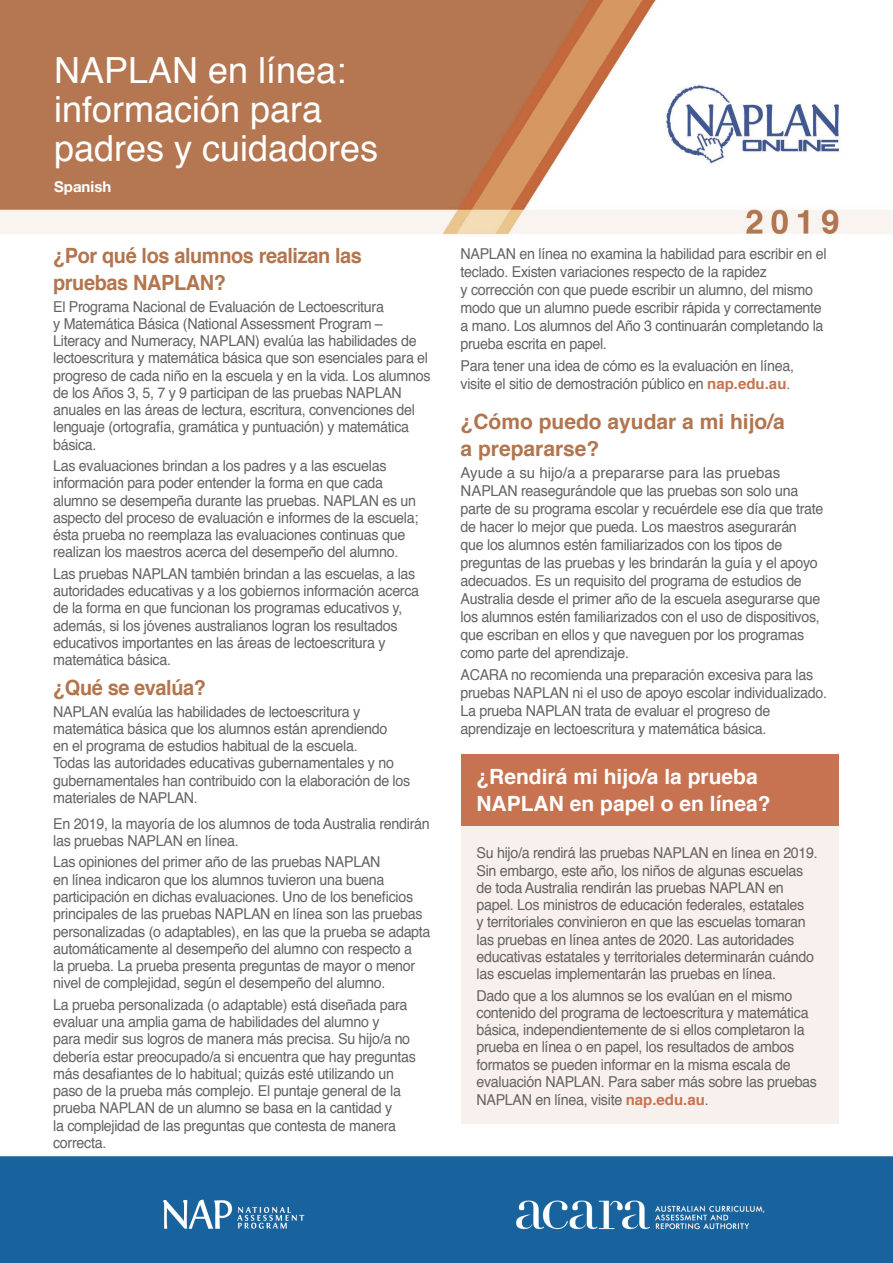
<style>
.page{position:relative;width:893px;height:1263px;background:#fff}
.page>*{position:absolute;margin:0;border:0;box-sizing:border-box;transform-origin:0 0}
.t1{font:36px/39px "Helvetica";color:#fff}
.t2{font:700 21px/27px "Helvetica";letter-spacing:-.02em;color:#b2754e;scale:.95 1}
.t3{font:700 21px/27px "Helvetica";color:#fff}
.t4{font:700 21px/27px "Helvetica";color:#b2754e}
.t5{font:15px/17.2px "Helvetica";letter-spacing:-.02em;color:#636363;scale:.95 1}
.t6{font:15px/18px "Helvetica";letter-spacing:-.02em;color:#636363}
.t7{font:700 15px "Helvetica Neue";color:#fff}
.s1{font-weight:700;color:#c77352}
</style>
<div class="page">
<img style="left:0;top:0;width:893px;height:235px">
<div style="left:461px;top:754px;width:378px;height:370px;background:#f8f0ec"></div>
<div style="left:461px;top:754px;width:378px;height:72px;background:#c77352"></div>
<div style="left:0;top:1156px;width:893px;height:107px;background:#18639d"></div>
<h1 class="t1" style="left:54px;top:52px;width:326px">NAPLAN en línea: información para padres y cuidadores</h1>
<p class="t7" style="left:54px;top:175px;width:59px">Spanish</p>
<h2 class="t2" style="left:53px;top:243px;width:327px">¿Por qué los alumnos realizan las pruebas NAPLAN?</h2>
<p class="t5" style="left:53px;top:298px;width:399px">El Programa Nacional de Evaluación de Lectoescritura<br>y Matemática Básica (National Assessment Program – Literacy and Numeracy, NAPLAN) evalúa las habilidades de lectoescritura y matemática básica que son esenciales para el progreso de cada niño en la escuela y en la vida. Los alumnos de los Años 3, 5, 7 y 9 participan de las pruebas NAPLAN anuales en las áreas de lectura, escritura, convenciones del lenguaje (ortografía, gramática y puntuación) y matemática básica.</p>
<p class="t5" style="left:53px;top:458px;width:386px">Las evaluaciones brindan a los padres y a las escuelas información para poder entender la forma en que cada alumno se desempeña durante las pruebas. NAPLAN es un aspecto del proceso de evaluación e informes de la escuela; ésta prueba no reemplaza las evaluaciones continuas que realizan los maestros acerca del desempeño del alumno.</p>
<p class="t5" style="left:53px;top:565px;width:387px">Las pruebas NAPLAN también brindan a las escuelas, a las autoridades educativas y a los gobiernos información acerca de la forma en que funcionan los programas educativos y, además, si los jóvenes australianos logran los resultados educativos importantes en las áreas de lectoescritura y matemática básica.</p>
<h2 class="t2" style="left:53px;top:675px;width:163px">¿Qué se evalúa?</h2>
<p class="t5" style="left:53px;top:703px;width:377px">NAPLAN evalúa las habilidades de lectoescritura y matemática básica que los alumnos están aprendiendo<br>en el programa de estudios habitual de la escuela.<br>Todas las autoridades educativas gubernamentales y no gubernamentales han contribuido con la elaboración de los materiales de NAPLAN.</p>
<p class="t5" style="left:53px;top:815px;width:398px">En 2019, la mayoría de los alumnos de toda Australia rendirán las pruebas NAPLAN en línea.</p>
<p class="t5" style="left:53px;top:854px;width:399px">Las opiniones del primer año de las pruebas NAPLAN<br>en línea indicaron que los alumnos tuvieron una buena participación en dichas evaluaciones. Uno de los beneficios principales de las pruebas NAPLAN en línea son las pruebas personalizadas (o adaptables), en las que la prueba se adapta automáticamente al desempeño del alumno con respecto a<br>la prueba. La prueba presenta preguntas de mayor o menor nivel de complejidad, según el desempeño del alumno.</p>
<p class="t5" style="left:53px;top:996px;width:383px">La prueba personalizada (o adaptable) está diseñada para evaluar una amplia gama de habilidades del alumno y<br>para medir sus logros de manera más precisa. Su hijo/a no debería estar preocupado/a si encuentra que hay preguntas más desafiantes de lo habitual; quizás esté utilizando un paso de la prueba más complejo. El puntaje general de la prueba NAPLAN de un alumno se basa en la cantidad y<br>la complejidad de las preguntas que contesta de manera correcta.</p>
<p class="t5" style="left:460px;top:245px;width:387px;line-height:18px">NAPLAN en línea no examina la habilidad para escribir en el teclado. Existen variaciones respecto de la rapidez<br>y corrección con que puede escribir un alumno, del mismo modo que un alumno puede escribir rápida y correctamente a mano. Los alumnos del Año 3 continuarán completando la prueba escrita en papel.</p>
<p class="t5" style="left:460px;top:357px;width:352px;line-height:18px">Para tener una idea de cómo es la evaluación en línea, visite el sitio de demostración público en <span class="s1">nap.edu.au</span>.</p>
<h2 class="t4" style="left:460px;top:408px;width:326px">¿Cómo puedo ayudar a mi hijo/a a prepararse?</h2>
<p class="t6" style="left:460px;top:464px;width:364px">Ayude a su hijo/a a prepararse para las pruebas NAPLAN reasegurándole que las pruebas son solo una parte de su programa escolar y recuérdele ese día que trate de hacer lo mejor que pueda. Los maestros asegurarán que los alumnos estén familiarizados con los tipos de preguntas de las pruebas y les brindarán la guía y el apoyo adecuados. Es un requisito del programa de estudios de Australia desde el primer año de la escuela asegurarse que los alumnos estén familiarizados con el uso de dispositivos, que escriban en ellos y que naveguen por los programas como parte del aprendizaje.</p>
<p class="t5" style="left:460px;top:666px;width:387px;line-height:18px">ACARA no recomienda una preparación excesiva para las pruebas NAPLAN ni el uso de apoyo escolar individualizado.<br>La prueba NAPLAN trata de evaluar el progreso de aprendizaje en lectoescritura y matemática básica.</p>
<h2 class="t3" style="left:476px;top:763px;width:296px">¿Rendirá mi hijo/a la prueba<br>NAPLAN en papel o en línea?</h2>
<p class="t5" style="left:476px;top:845px;width:361px">Su hijo/a rendirá las pruebas NAPLAN en línea en 2019.<br>Sin embargo, este año, los niños de algunas escuelas de toda Australia rendirán las pruebas NAPLAN en papel. Los ministros de educación federales, estatales<br>y territoriales convinieron en que las escuelas tomaran las pruebas en línea antes de 2020. Las autoridades educativas estatales y territoriales determinarán cuándo las escuelas implementarán las pruebas en línea.</p>
<p class="t5" style="left:476px;top:987px;width:360px">Dado que a los alumnos se los evalúan en el mismo contenido del programa de lectoescritura y matemática básica, independientemente de si ellos completaron la prueba en línea o en papel, los resultados de ambos formatos se pueden informar en la misma escala de evaluación NAPLAN. Para saber más sobre las pruebas NAPLAN en línea, visite <span class="s1">nap.edu.au</span>.</p>
</div>
